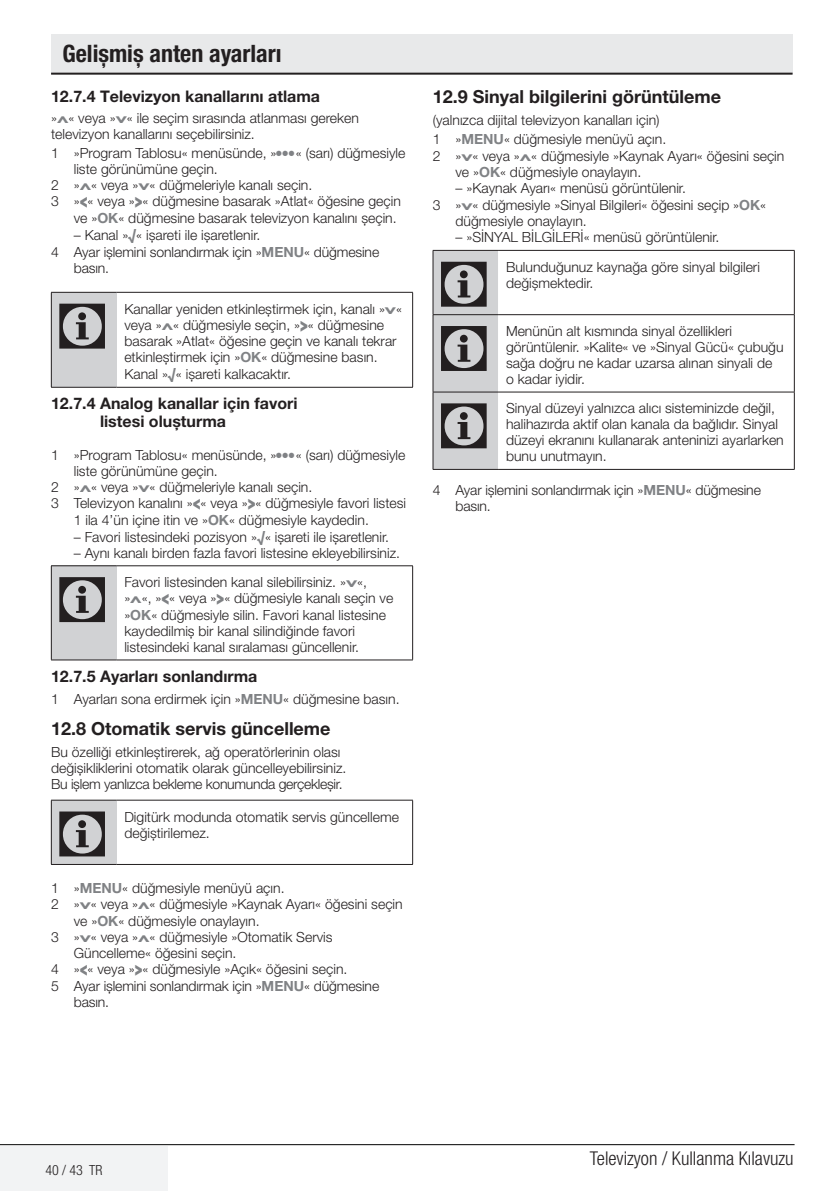
<style>
.page{position:relative;width:840px;height:1191px;background:#fff}
.page>*{position:absolute;margin:0;border:0;box-sizing:border-box;transform-origin:0 0}
.t1{font:700 condensed 24px "Helvetica Neue LT Pro";color:#231f20}
.t2{font:300 condensed 19px "Helvetica Neue LT Pro";color:#231f20}
.t3{font:700 18px "Helvetica Neue LT Pro";color:#231f20}
.t4{font:700 16px/18px "Helvetica Neue LT Pro";color:#231f20}
.t5{font:300 14px/16px "Helvetica Neue LT Pro";color:#231f20}
.t6{font:300 condensed 14px "Helvetica Neue LT Pro";color:#231f20}
.s1{font-family:"Futura TOT";font-weight:700;font-size:10px;color:#808285}
.s2{color:#808285}
.s3{font-family:"Futura TOT";font-weight:700;font-size:17px;color:#808285}
.s4{font-weight:700;color:#808285}
</style>
<div class="page">
<div style="left:0;top:1146px;width:168px;height:45px;background:#f2f3f4"></div>
<hr style="left:0;top:1144px;width:794px;height:1px;background:#000">
<div style="left:51px;top:34px;width:741px;height:40px;background:#e8e9ea"></div>
<hr style="left:51px;top:73px;width:741px;height:2px;background:#231f20">
<div style="left:51px;top:292px;width:65px;height:95px;background:#d1d2d4"></div>
<hr style="left:51px;top:292px;width:65px;height:1px;background:#231f20">
<hr style="left:51px;top:292px;width:1px;height:95px;background:#231f20">
<hr style="left:116px;top:292px;width:296px;height:1px;background:#231f20">
<hr style="left:412px;top:292px;width:1px;height:95px;background:#231f20">
<hr style="left:51px;top:387px;width:65px;height:1px;background:#231f20">
<hr style="left:116px;top:387px;width:296px;height:1px;background:#231f20">
<svg style="left:59px;top:304px;width:46px;height:44px"></svg>
<div style="left:51px;top:566px;width:65px;height:94px;background:#d1d2d4"></div>
<hr style="left:51px;top:565px;width:65px;height:1px;background:#231f20">
<hr style="left:51px;top:566px;width:1px;height:93px;background:#231f20">
<hr style="left:116px;top:565px;width:296px;height:1px;background:#231f20">
<hr style="left:412px;top:566px;width:1px;height:93px;background:#231f20">
<hr style="left:51px;top:659px;width:65px;height:1px;background:#231f20">
<hr style="left:116px;top:659px;width:296px;height:1px;background:#231f20">
<svg style="left:59px;top:577px;width:46px;height:45px"></svg>
<div style="left:51px;top:800px;width:65px;height:64px;background:#d1d2d4"></div>
<hr style="left:51px;top:800px;width:65px;height:1px;background:#231f20">
<hr style="left:51px;top:800px;width:1px;height:64px;background:#231f20">
<hr style="left:116px;top:800px;width:296px;height:1px;background:#231f20">
<hr style="left:412px;top:800px;width:1px;height:64px;background:#231f20">
<hr style="left:51px;top:864px;width:65px;height:1px;background:#231f20">
<hr style="left:116px;top:864px;width:296px;height:1px;background:#231f20">
<svg style="left:59px;top:811px;width:46px;height:45px"></svg>
<hr style="left:432px;top:250px;width:65px;height:1px;background:#231f20">
<hr style="left:432px;top:251px;width:1px;height:63px;background:#231f20">
<hr style="left:497px;top:250px;width:297px;height:1px;background:#231f20">
<hr style="left:793px;top:251px;width:1px;height:63px;background:#231f20">
<hr style="left:432px;top:314px;width:65px;height:1px;background:#231f20">
<hr style="left:432px;top:315px;width:1px;height:77px;background:#231f20">
<hr style="left:497px;top:314px;width:297px;height:1px;background:#231f20">
<hr style="left:793px;top:315px;width:1px;height:77px;background:#231f20">
<hr style="left:432px;top:392px;width:1px;height:77px;background:#231f20">
<hr style="left:497px;top:392px;width:297px;height:1px;background:#231f20">
<hr style="left:793px;top:392px;width:1px;height:77px;background:#231f20">
<hr style="left:432px;top:469px;width:65px;height:1px;background:#231f20">
<hr style="left:497px;top:469px;width:297px;height:1px;background:#231f20">
<svg style="left:433px;top:250px;width:64px;height:219px;background:#a6a5a7"></svg>
<h1 class="t1" style="left:62px;top:39px;width:220px">Gelişmiş anten ayarları</h1>
<p class="t4" style="left:51px;top:87px;width:270px">12.7.4 Televizyon kanallarını atlama</p>
<p class="t5" style="left:51px;top:110px;width:309px">»<span class="s1">Λ</span>« veya »<span class="s1">V</span>« ile seçim sırasında atlanması gereken televizyon kanallarını seçebilirsiniz.</p>
<p class="t5" style="left:51px;top:145px;width:355px">1 »Program Tablosu« menüsünde, »<span class="s2">•••</span>« (sarı) düğmesiyle</p>
<p class="t5" style="left:74px;top:161px;width:145px">liste görünümüne geçin.</p>
<p class="t5" style="left:51px;top:177px;width:263px">2 »<span class="s1">Λ</span>« veya »<span class="s1">V</span>« düğmeleriyle kanalı seçin.</p>
<p class="t5" style="left:51px;top:193px;width:351px">3 »<span class="s3">&lt;</span>« veya »<span class="s3">&gt;</span>« düğmesine basarak »Atlat« öğesine geçin</p>
<p class="t5" style="left:74px;top:210px;width:324px">ve »<span class="s4">OK</span>« düğmesine basarak televizyon kanalını şeçin.</p>
<p class="t5" style="left:74px;top:227px;width:188px">– Kanal »<span class="s4">√</span>« işareti ile işaretlenir.</p>
<p class="t5" style="left:51px;top:243px;width:329px">4 Ayar işlemini sonlandırmak için »<span class="s4">MENU</span>« düğmesine</p>
<p class="t5" style="left:74px;top:259px;width:37px">basın.</p>
<p class="t5" style="left:124px;top:300px;width:279px">Kanallar yeniden etkinleştirmek için, kanalı »<span class="s1">V</span>« veya »<span class="s1">Λ</span>« düğmesiyle seçin, »<span class="s3">&gt;</span>« düğmesine basarak »Atlat« öğesine geçin ve kanalı tekrar etkinleştirmek için »<span class="s4">OK</span>« düğmesine basın.<br>Kanal »<span class="s4">√</span>« işareti kalkacaktır.</p>
<p class="t4" style="left:100px;top:394px;width:199px;text-indent:-49px">12.7.4 Analog kanallar için favori listesi oluşturma</p>
<p class="t5" style="left:51px;top:446px;width:355px">1 »Program Tablosu« menüsünde, »<span class="s2">•••</span>« (sarı) düğmesiyle</p>
<p class="t5" style="left:74px;top:462px;width:145px">liste görünümüne geçin.</p>
<p class="t5" style="left:51px;top:478px;width:263px">2 »<span class="s1">Λ</span>« veya »<span class="s1">V</span>« düğmeleriyle kanalı seçin.</p>
<p class="t5" style="left:51px;top:494px;width:356px">3 Televizyon kanalını »<span class="s3">&lt;</span>« veya »<span class="s3">&gt;</span>« düğmesiyle favori listesi</p>
<p class="t5" style="left:74px;top:511px;width:296px">1 ila 4’ün içine itin ve »<span class="s4">OK</span>« düğmesiyle kaydedin.</p>
<p class="t5" style="left:74px;top:528px;width:317px">– Favori listesindeki pozisyon »<span class="s4">√</span>« işareti ile işaretlenir.</p>
<p class="t5" style="left:124px;top:537px;width:277px;line-height:29.6px;text-indent:-51px">– Aynı kanalı birden fazla favori listesine ekleyebilirsiniz.<br>Favori listesinden kanal silebilirsiniz. »<span class="s1">V</span>«,</p>
<p class="t5" style="left:124px;top:590px;width:270px">»<span class="s1">Λ</span>«, »<span class="s3">&lt;</span>« veya »<span class="s3">&gt;</span>« düğmesiyle kanalı seçin ve »<span class="s4">OK</span>« düğmesiyle silin. Favori kanal listesine kaydedilmiş bir kanal silindiğinde favori listesindeki kanal sıralaması güncellenir.</p>
<p class="t4" style="left:51px;top:666px;width:208px">12.7.5 Ayarları sonlandırma</p>
<p class="t5" style="left:51px;top:691px;width:350px">1 Ayarları sona erdirmek için »<span class="s4">MENU</span>« düğmesine basın.</p>
<p class="t3" style="left:51px;top:718px;width:281px">12.8 Otomatik servis güncelleme</p>
<p class="t5" style="left:51px;top:744px;width:297px">Bu özelliği etkinleştirerek, ağ operatörlerinin olası değişikliklerini otomatik olarak güncelleyebilirsiniz.<br>Bu işlem yanlızca bekleme konumunda gerçekleşir.</p>
<p class="t5" style="left:124px;top:808px;width:276px">Digitürk modunda otomatik servis güncelleme değiştirilemez.</p>
<p class="t5" style="left:51px;top:880px;width:235px">1 »<span class="s4">MENU</span>« düğmesiyle menüyü açın.</p>
<p class="t5" style="left:51px;top:896px;width:353px">2 »<span class="s1">V</span>« veya »<span class="s1">Λ</span>« düğmesiyle »Kaynak Ayarı« öğesini seçin</p>
<p class="t5" style="left:74px;top:913px;width:187px">ve »<span class="s4">OK</span>« düğmesiyle onaylayın.</p>
<p class="t5" style="left:51px;top:929px;width:283px">3 »<span class="s1">V</span>« veya »<span class="s1">Λ</span>« düğmesiyle »Otomatik Servis</p>
<p class="t5" style="left:74px;top:945px;width:164px">Güncelleme« öğesini seçin.</p>
<p class="t5" style="left:51px;top:961px;width:298px">4 »<span class="s3">&lt;</span>« veya »<span class="s3">&gt;</span>« düğmesiyle »Açık« öğesini seçin.</p>
<p class="t5" style="left:51px;top:977px;width:329px">5 Ayar işlemini sonlandırmak için »<span class="s4">MENU</span>« düğmesine</p>
<p class="t5" style="left:74px;top:993px;width:37px">basın.</p>
<p class="t3" style="left:432px;top:86px;width:290px">12.9 Sinyal bilgilerini görüntüleme</p>
<p class="t5" style="left:432px;top:110px;width:235px;line-height:19.6px">(yalnızca dijital televizyon kanalları için)<br>1 »<span class="s4">MENU</span>« düğmesiyle menüyü açın.</p>
<p class="t5" style="left:455px;top:147px;width:330px;line-height:16.8px;text-indent:-23px">2 »<span class="s1">V</span>« veya »<span class="s1">Λ</span>« düğmesiyle »Kaynak Ayarı« öğesini seçin ve »<span class="s4">OK</span>« düğmesiyle onaylayın.</p>
<p class="t5" style="left:455px;top:180px;width:232px">– »Kaynak Ayarı« menüsü görüntülenir.</p>
<p class="t5" style="left:432px;top:197px;width:335px">3 »<span class="s1">V</span>« düğmesiyle »Sinyal Bilgileri« öğesini seçip »<span class="s4">OK</span>«</p>
<p class="t5" style="left:455px;top:213px;width:133px">düğmesiyle onaylayın.</p>
<p class="t5" style="left:505px;top:222px;width:255px;line-height:29.6px;text-indent:-51px">– »SİNYAL BİLGİLERİ« menüsü görüntülenir.<br>Bulunduğunuz kaynağa göre sinyal bilgileri</p>
<p class="t5" style="left:505px;top:274px;width:89px">değişmektedir.</p>
<p class="t5" style="left:505px;top:323px;width:279px">Menünün alt kısmında sinyal özellikleri görüntülenir. »Kalite« ve »Sinyal Gücü« çubuğu sağa doğru ne kadar uzarsa alınan sinyali de o kadar iyidir.</p>
<p class="t5" style="left:505px;top:400px;width:279px">Sinyal düzeyi yalnızca alıcı sisteminizde değil, halihazırda aktif olan kanala da bağlıdır. Sinyal düzeyi ekranını kullanarak anteninizi ayarlarken bunu unutmayın.</p>
<p class="t5" style="left:455px;top:482px;width:307px;text-indent:-23px">4 Ayar işlemini sonlandırmak için »<span class="s4">MENU</span>« düğmesine basın.</p>
<p class="t6" style="left:45px;top:1161px;width:58px">40 / 43 TR</p>
<h2 class="t2" style="left:589px;top:1147px;width:205px">Televizyon / Kullanma Kılavuzu</h2>
</div>
